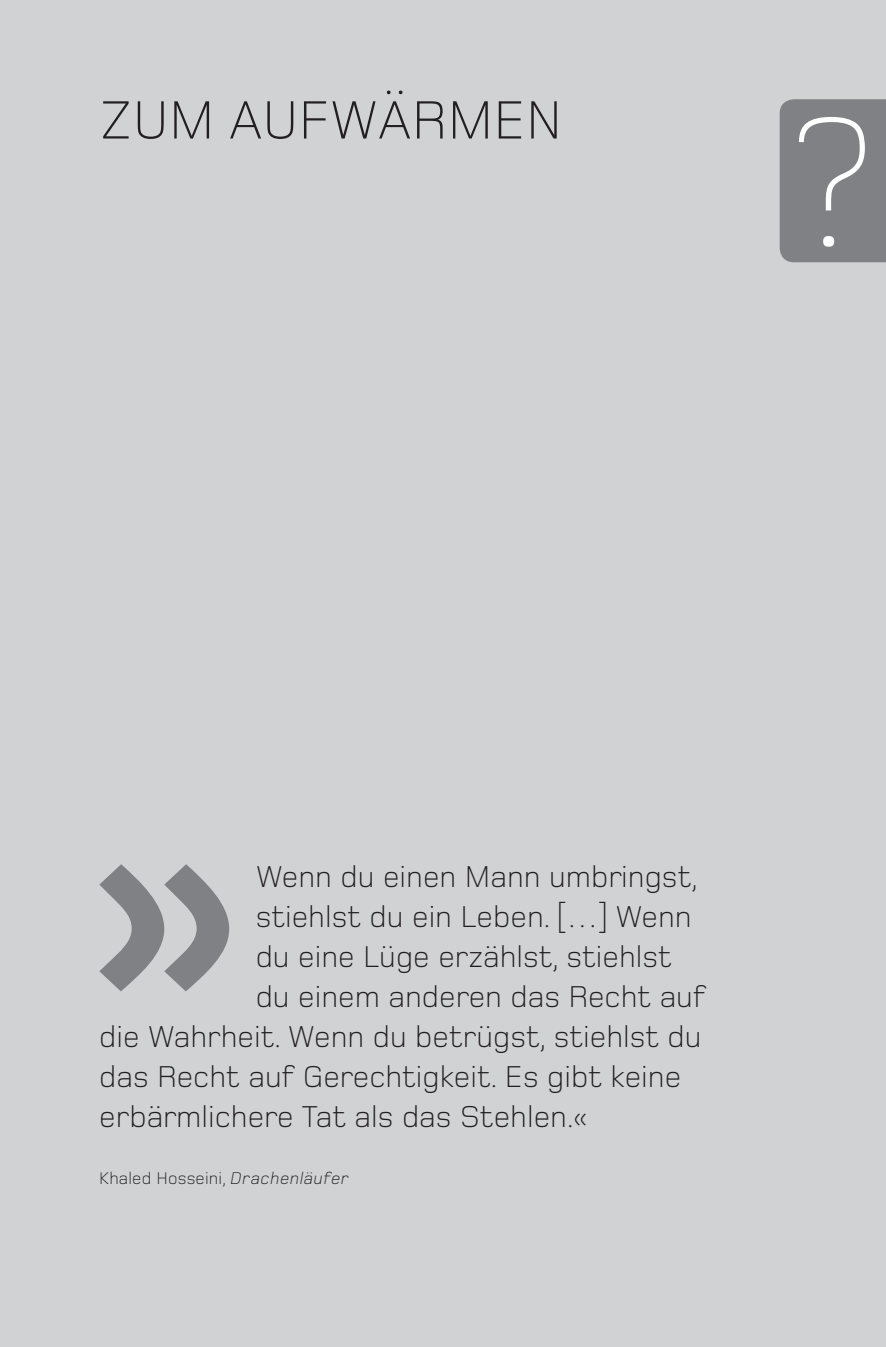
<style>
.page{position:relative;width:886px;height:1347px;background:#fff}
.page>*{position:absolute;margin:0;border:0;box-sizing:border-box;transform-origin:0 0}
.t1{font:700 299.25px "Foundry Monoline";color:#808184}
.t2{font:200 190.5px "Foundry Monoline";color:#fff}
.t3{font:300 55.75px "Foundry Monoline";color:#231e20}
.t4{font:300 31.25px "Foundry Monoline";color:#231e20}
.t5{font:300 17.5px "Foundry Monoline";color:#231e20}
.s1{font-style:italic}
</style>
<div class="page">
<div style="left:0;top:0;width:886px;height:1346px;background:#d0d2d4"></div>
<div style="left:780px;top:99px;width:106px;height:163px;background:#808184"></div>
<h3 class="t3" style="left:99px;top:90px;width:464px">Zum Aufwärmen</h3>
<h2 class="t2" style="left:792px;top:79px;width:81px">?</h2>
<h1 class="t1" style="left:89px;top:743px;width:153px">»</h1>
<p class="t4" style="left:256px;top:859px;width:444px">Wenn du einen Mann umbringst,</p>
<p class="t4" style="left:256px;top:899px;width:437px">stiehlst du ein Leben. […] Wenn</p>
<p class="t4" style="left:256px;top:939px;width:418px">du eine Lüge erzählst, stiehlst</p>
<p class="t4" style="left:256px;top:979px;width:452px">du einem anderen das Recht auf</p>
<p class="t4" style="left:99px;top:1019px;width:604px">die Wahrheit. Wenn du betrügst, stiehlst du</p>
<p class="t4" style="left:99px;top:1059px;width:583px">das Recht auf Gerechtigkeit. Es gibt keine</p>
<p class="t4" style="left:99px;top:1099px;width:490px">erbärmlichere Tat als das Stehlen.«</p>
<p class="t5" style="left:99px;top:1168px;width:251px">Khaled Hosseini, <span class="s1">Drachenläufer</span></p>
</div>
